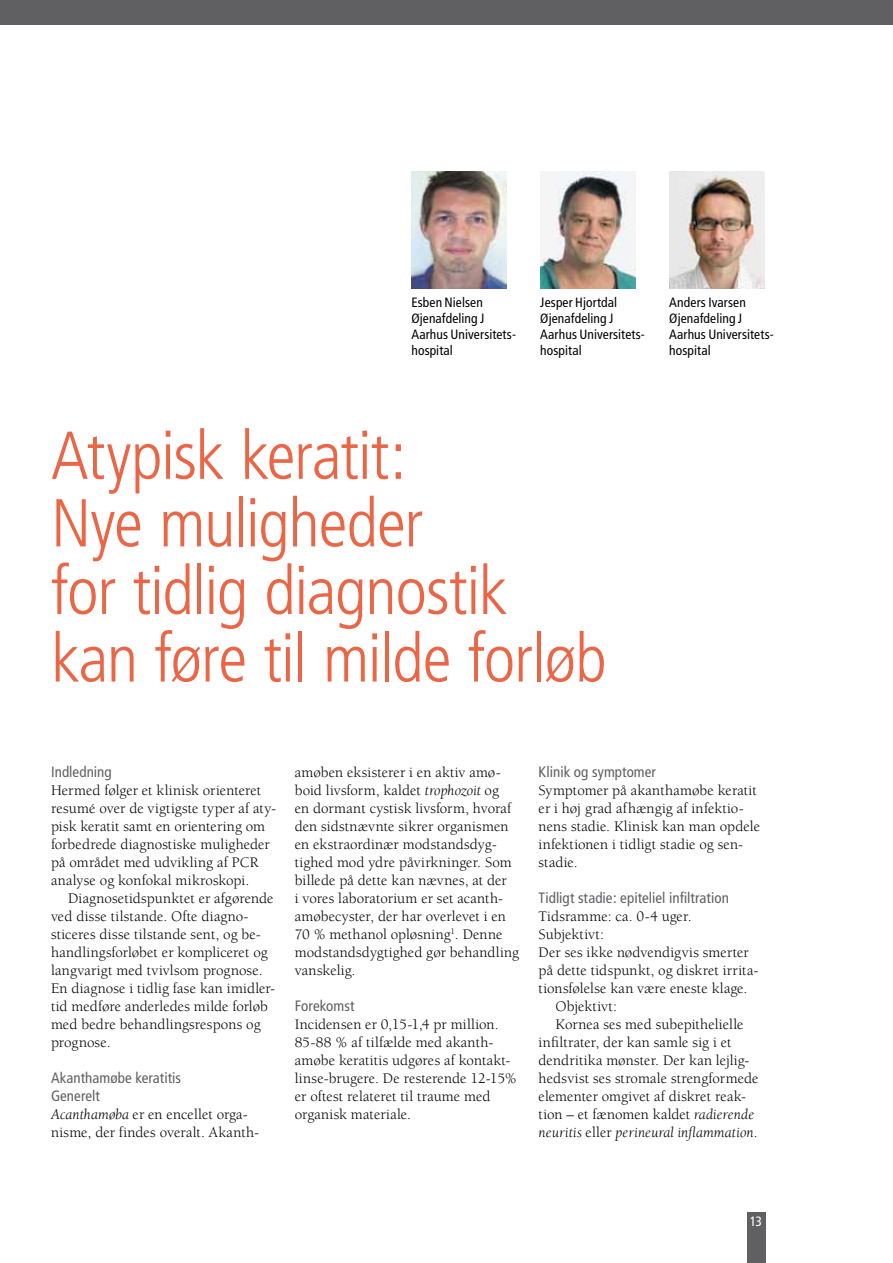
<style>
.page{position:relative;width:893px;height:1263px;background:#fff}
.page>*{position:absolute;margin:0;border:0;box-sizing:border-box;transform-origin:0 0}
.t1{font:300 condensed 67.5px/67.5px "Frutiger";letter-spacing:-.02em;color:#eb6647}
.t2{font:15px/18px "Berkeley";letter-spacing:.005em;color:#000}
.t3{font:condensed 15px/18px "Frutiger";letter-spacing:.005em;color:#605f62}
.t4{font:italic 15px "Berkeley";letter-spacing:.005em;color:#000}
.t5{font:condensed 13.5px/16.2px "Frutiger";letter-spacing:.005em;color:#000}
.t6{font:condensed 13.5px "Frutiger";color:#fff}
.s1{font-style:italic}
.s2{font-style:normal}
</style>
<div class="page">
<div style="left:0;top:0;width:893px;height:25px;background:#605f62"></div>
<div style="left:747px;top:1212px;width:18px;height:51px;background:#605f62"></div>
<img style="left:540px;top:171px;width:95px;height:117px">
<img style="left:669px;top:171px;width:95px;height:118px">
<img style="left:411px;top:171px;width:95px;height:117px">
<p class="t5" style="left:411px;top:294px;width:106px">Esben Nielsen<br>Øjenafdeling J<br>Aarhus Universitets&shy;hospital</p>
<p class="t5" style="left:540px;top:294px;width:106px">Jesper Hjortdal<br>Øjenafdeling J<br>Aarhus Universitets&shy;hospital</p>
<p class="t5" style="left:669px;top:294px;width:106px">Anders Ivarsen<br>Øjenafdeling J<br>Aarhus Universitets&shy;hospital</p>
<h1 class="t1" style="left:51px;top:423px;width:557px">Atypisk keratit:<br>Nye muligheder<br>for tidlig diagnostik kan føre til milde forløb</h1>
<p class="t3" style="left:51px;top:763px;width:62px">Indledning</p>
<p class="t2" style="left:51px;top:782px;width:226px">Hermed følger et klinisk orienteret resumé over de vigtigste typer af aty&shy;pisk keratit samt en orientering om forbedrede diagnostiske muligheder på området med udvikling af PCR analyse og konfokal mikroskopi.</p>
<p class="t2" style="left:51px;top:890px;width:226px;text-indent:17px">Diagnosetidspunktet er afgørende ved disse tilstande. Ofte diagno&shy;sticeres disse tilstande sent, og be&shy;handlingsforløbet er kompliceret og langvarigt med tvivlsom prognose.<br>En diagnose i tidlig fase kan imidler&shy;tid medføre anderledes milde forløb med bedre behandlingsrespons og prognose.</p>
<p class="t3" style="left:51px;top:1069px;width:132px">Akanthamøbe keratitis<br>Generelt</p>
<p class="t2" style="left:51px;top:1106px;width:210px"><span class="s1">Acanthamøba</span> er en encellet orga&shy;nisme, der findes overalt. Akanth-</p>
<p class="t2" style="left:295px;top:764px;width:226px">amøben eksisterer i en aktiv amø&shy;boid livsform, kaldet <span class="s1">trophozoit</span> og<br>en dormant cystisk livsform, hvoraf den sidstnævnte sikrer organismen en ekstraordinær modstandsdyg&shy;tighed mod ydre påvirkninger. Som billede på dette kan nævnes, at der<br>i vores laboratorium er set acanth&shy;amøbecyster, der har overlevet i en<br>70 % methanol opløsning<sup>1</sup>. Denne modstandsdygtighed gør behandling vanskelig.</p>
<p class="t3" style="left:295px;top:997px;width:61px">Forekomst</p>
<p class="t2" style="left:295px;top:1016px;width:223px">Incidensen er 0,15-1,4 pr million.<br>85-88 % af tilfælde med akanth&shy;amøbe keratitis udgøres af kontakt&shy;linse-brugere. De resterende 12-15% er oftest relateret til traume med organisk materiale.</p>
<p class="t3" style="left:539px;top:763px;width:119px">Klinik og symptomer</p>
<p class="t2" style="left:539px;top:782px;width:223px">Symptomer på akanthamøbe keratit er i høj grad afhængig af infektio&shy;nens stadie. Klinisk kan man opdele infektionen i tidligt stadie og sen&shy;stadie.</p>
<p class="t3" style="left:539px;top:889px;width:192px">Tidligt stadie: epiteliel infiltration</p>
<p class="t2" style="left:539px;top:908px;width:154px">Tidsramme: ca. 0-4 uger.</p>
<p class="t2" style="left:539px;top:926px;width:67px">Subjektivt:</p>
<p class="t2" style="left:539px;top:944px;width:212px">Der ses ikke nødvendigvis smerter</p>
<p class="t2" style="left:539px;top:962px;width:221px">på dette tidspunkt, og diskret irrita-</p>
<p class="t2" style="left:539px;top:980px;width:210px">tionsfølelse kan være eneste klage.</p>
<p class="t2" style="left:556px;top:998px;width:63px">Objektivt:</p>
<p class="t2" style="left:556px;top:1016px;width:189px">Kornea ses med subepithelielle</p>
<p class="t2" style="left:539px;top:1034px;width:194px">infiltrater, der kan samle sig i et</p>
<p class="t2" style="left:539px;top:1052px;width:212px">dendritika mønster. Der kan lejlig-</p>
<p class="t2" style="left:539px;top:1070px;width:221px">hedsvist ses stromale strengformede</p>
<p class="t2" style="left:539px;top:1088px;width:209px">elementer omgivet af diskret reak-</p>
<p class="t2" style="left:539px;top:1106px;width:217px">tion – et fænomen kaldet <span class="s1">radierende</span></p>
<p class="t4" style="left:539px;top:1125px;width:220px">neuritis <span class="s2">eller</span> perineural inflammation<span class="s2">.</span></p>
<p class="t6" style="left:750px;top:1214px;width:14px">13</p>
</div>
